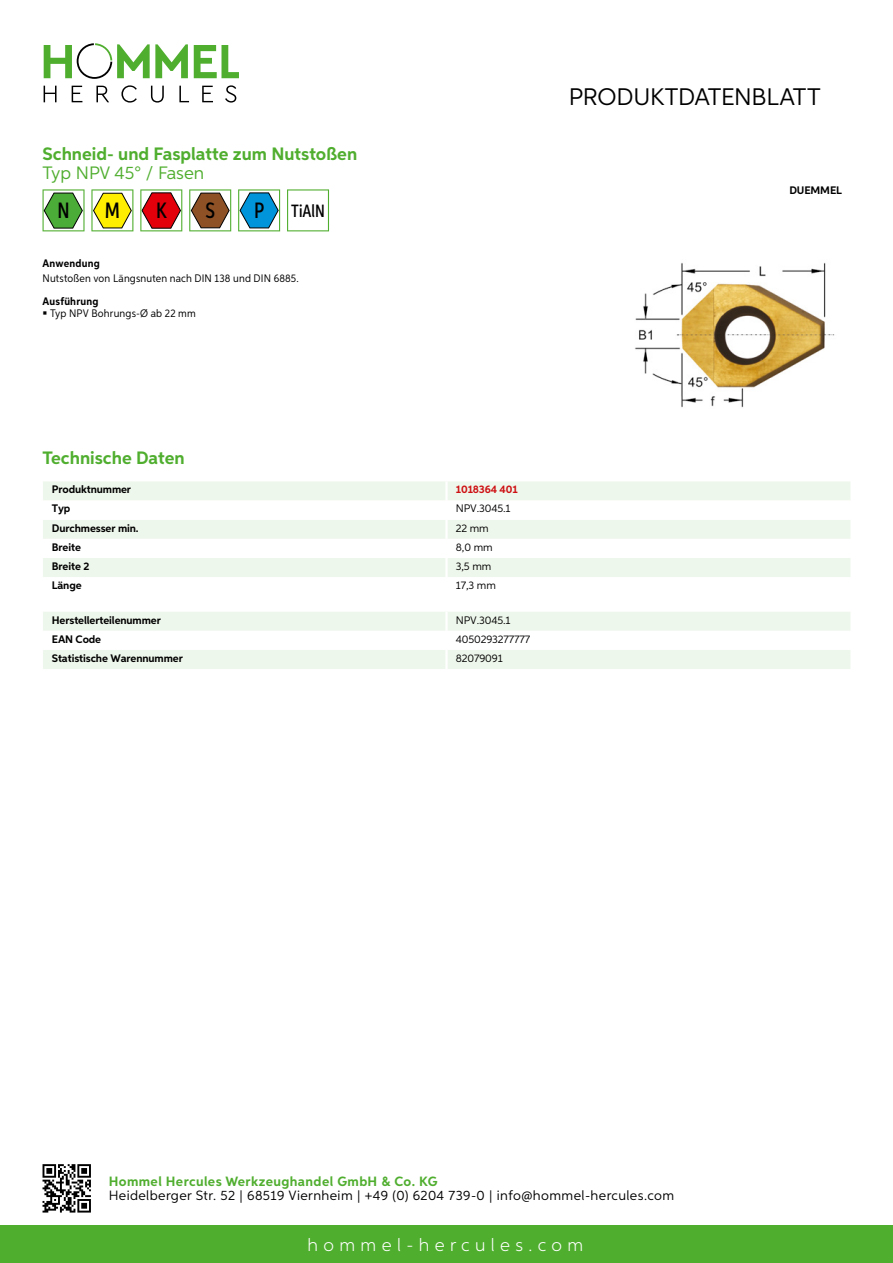
<style>
.page{position:relative;width:893px;height:1263px;background:#fff}
.page>*{position:absolute;margin:0;border:0;box-sizing:border-box;transform-origin:0 0}
.t1{font:24px "Aspira";letter-spacing:-.01em;color:#000}
.t2{font:500 22.2px "Aspira XX Nar";color:#000}
.t3{font:700 18px "Aspira";color:#50ae2f}
.t4{font:300 18px "Aspira";letter-spacing:.3em;color:#fff}
.t5{font:18px "Aspira";color:#50ae2f}
.t6{font:500 17.85px "Aspira XX Nar";color:#000}
.t7{font:13.5px "Aspira";letter-spacing:.03em;color:#000}
.t8{font:700 13.5px "Aspira";letter-spacing:.03em;color:#50ae2f}
.t9{font:700 10.95px "Aspira";letter-spacing:-.01em;color:#000}
.t10{font:10.95px "Aspira Nar";letter-spacing:.015em;color:#000}
.t11{font:10.95px "Aspira";letter-spacing:-.01em;color:#000}
.t12{font:700 10.95px "Aspira Nar";letter-spacing:.02em;color:#000}
.t13{font:700 10.95px "Aspira";letter-spacing:-.01em;color:#cd1013}
.s1{font-size:22.2px}
</style>
<div class="page">
<div style="left:0;top:1226px;width:893px;height:37px;background:#50ae2f"></div>
<svg style="left:43px;top:1164px;width:48px;height:48px"></svg>
<svg style="left:194px;top:45px;width:45px;height:33px"></svg>
<svg style="left:44px;top:43px;width:144px;height:36px"></svg>
<svg style="left:44px;top:86px;width:13px;height:16px"></svg>
<svg style="left:72px;top:86px;width:10px;height:16px"></svg>
<svg style="left:96px;top:86px;width:13px;height:16px"></svg>
<svg style="left:121px;top:85px;width:16px;height:18px"></svg>
<svg style="left:151px;top:86px;width:13px;height:17px"></svg>
<svg style="left:179px;top:86px;width:10px;height:16px"></svg>
<svg style="left:202px;top:86px;width:11px;height:16px"></svg>
<svg style="left:225px;top:85px;width:11px;height:18px"></svg>
<div style="left:43px;top:481px;width:807px;height:19px;background:#eef7eb"></div>
<svg style="left:43px;top:520px;width:807px;height:57px;fill:#eef7eb"></svg>
<hr style="left:445px;top:481px;width:3px;height:20px;background:#fff">
<hr style="left:445px;top:520px;width:3px;height:19px;background:#fff">
<hr style="left:445px;top:539px;width:3px;height:19px;background:#fff">
<hr style="left:445px;top:558px;width:3px;height:19px;background:#fff">
<svg style="left:43px;top:612px;width:807px;height:57px"></svg>
<hr style="left:445px;top:650px;width:3px;height:19px;background:#fff">
<svg style="left:43px;top:189px;width:42px;height:42px"></svg>
<svg style="left:91px;top:189px;width:42px;height:42px"></svg>
<svg style="left:140px;top:189px;width:42px;height:42px"></svg>
<svg style="left:189px;top:189px;width:42px;height:42px"></svg>
<svg style="left:238px;top:189px;width:42px;height:42px"></svg>
<svg style="left:287px;top:189px;width:42px;height:42px"></svg>
<img style="left:635px;top:262px;width:200px;height:146px">
<h3 class="t3" style="left:43px;top:142px;width:316px">Schneid- und Fasplatte zum Nutstoßen</h3>
<h3 class="t5" style="left:43px;top:162px;width:163px">Typ N PV 45° / Fasen</h3>
<h2 class="t2" style="left:57px;top:197px;width:14px">N</h2>
<h2 class="t2" style="left:105px;top:197px;width:17px">M</h2>
<h2 class="t2" style="left:156px;top:197px;width:12px">K</h2>
<h2 class="t2" style="left:205px;top:197px;width:11px">S</h2>
<h3 class="t6" style="left:254px;top:200px;width:72px"><span class="s1">P</span> TiAlN</h3>
<p class="t12" style="left:43px;top:257px;width:59px">Anwendung</p>
<p class="t10" style="left:43px;top:272px;width:258px">Nutstoßen von Längsnuten nach DIN 138 und DIN 6885.</p>
<p class="t12" style="left:43px;top:294px;width:58px">Ausführung</p>
<p class="t10" style="left:50px;top:307px;width:147px">Typ NPV Bohrungs-Ø ab 22 mm</p>
<h1 class="t1" style="left:569px;top:82px;width:253px">Produktdatenblatt</h1>
<p class="t9" style="left:789px;top:183px;width:54px">DUEMMEL</p>
<h3 class="t3" style="left:43px;top:447px;width:144px">Technische Daten</h3>
<p class="t9" style="left:52px;top:483px;width:81px">Produktnummer</p>
<p class="t13" style="left:456px;top:483px;width:63px">1018364 401</p>
<p class="t9" style="left:52px;top:502px;width:20px">Typ</p>
<p class="t11" style="left:456px;top:502px;width:56px">N PV.3045.1</p>
<p class="t9" style="left:52px;top:521px;width:88px">Durchmesser min.</p>
<p class="t11" style="left:456px;top:521px;width:34px">22 mm</p>
<p class="t9" style="left:52px;top:540px;width:31px">Breite</p>
<p class="t11" style="left:456px;top:540px;width:38px">8,0 mm</p>
<p class="t9" style="left:52px;top:559px;width:39px">Breite 2</p>
<p class="t11" style="left:456px;top:559px;width:37px">3,5 mm</p>
<p class="t9" style="left:52px;top:578px;width:31px">Länge</p>
<p class="t11" style="left:456px;top:579px;width:42px">17,3 mm</p>
<p class="t9" style="left:52px;top:613px;width:111px">Herstellerteilenummer</p>
<p class="t11" style="left:456px;top:613px;width:56px">N PV.3045.1</p>
<p class="t9" style="left:52px;top:632px;width:51px">EAN Code</p>
<p class="t11" style="left:456px;top:632px;width:76px">4050293277777</p>
<p class="t9" style="left:52px;top:651px;width:132px">Statistische Warennummer</p>
<p class="t11" style="left:456px;top:651px;width:48px">82079091</p>
<p class="t8" style="left:109px;top:1172px;width:330px">Hommel Hercules Werkzeughandel GmbH &amp; Co. KG</p>
<p class="t7" style="left:109px;top:1187px;width:567px">Heidelberger Str. 52 | 68519 Viernheim | +49 (0) 6204 739-0 | info@hommel-hercules.com</p>
<h3 class="t4" style="left:307px;top:1234px;width:277px">hommel-hercules.com</h3>
</div>
